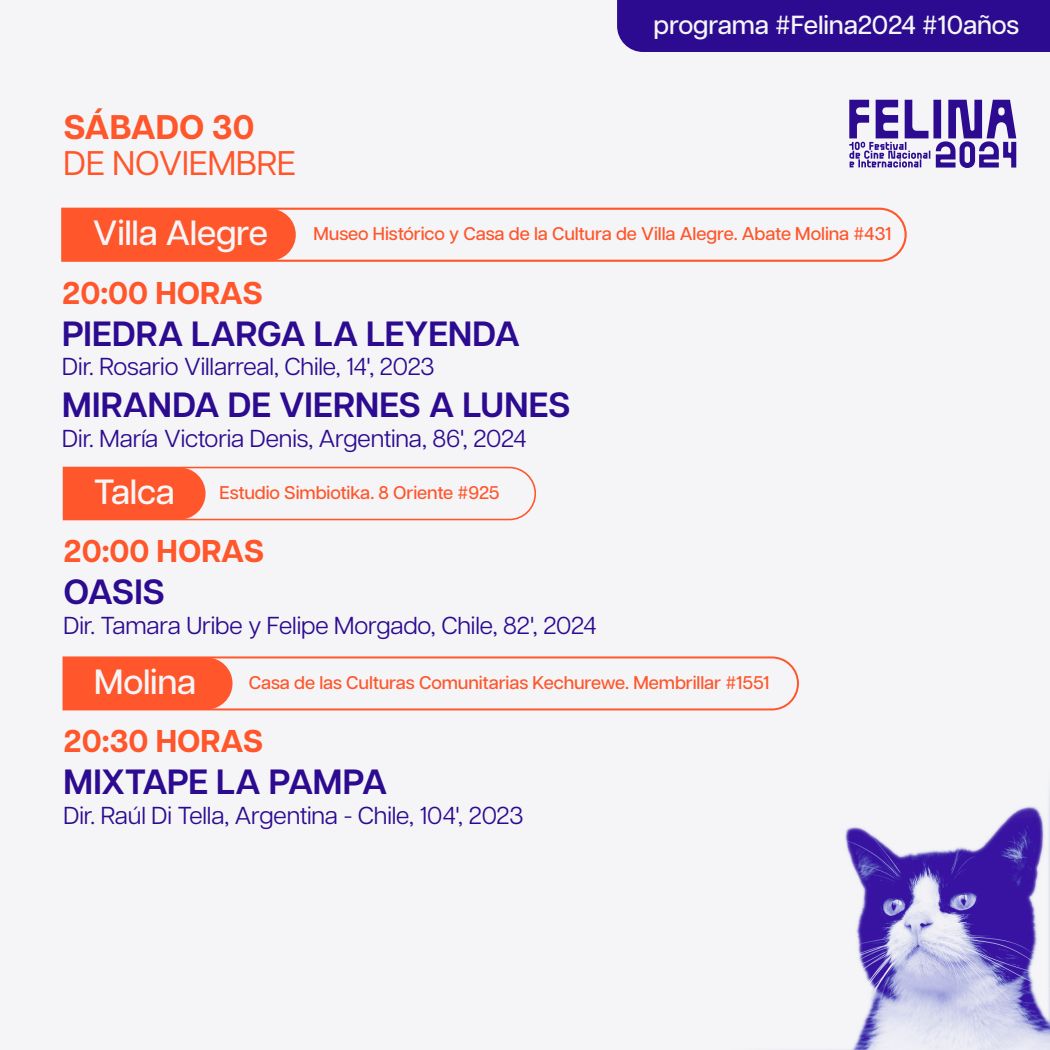
<style>
.page{position:relative;width:1050px;height:1050px;background:#f5f5f7}
.page>*{position:absolute;margin:0;border:0;box-sizing:border-box;transform-origin:0 0}
.t1{font:600 35px "Articulat CF";color:#2d0b91}
.t2{font:500 35px "Articulat CF";letter-spacing:-.01em;color:#f5f5f7}
.t3{font:34.12px "Articulat CF";color:#ff562b}
.t4{font:700 34.12px "Articulat CF";color:#ff562b}
.t5{font:700 31.5px "Articulat CF";color:#ff562b}
.t6{font:500 26.16px "Articulat CF";letter-spacing:-.01em;color:#f5f5f7}
.t7{font:24.5px "Articulat CF";letter-spacing:-.005em;color:#2d0b91}
.t8{font:500 18.38px "Articulat CF";letter-spacing:-.005em;color:#ff562b}
</style>
<div class="page">
<img style="left:845px;top:792px;width:205px;height:258px">
<div style="left:617px;top:0;width:433px;height:52px;background:#2d0b91"></div>
<svg style="left:849px;top:100px;width:167px;height:68px"></svg>
<svg style="left:61px;top:207px;width:846px;height:55px"></svg>
<div style="left:62px;top:209px;width:234px;height:52px;background:#ff562b"></div>
<svg style="left:62px;top:466px;width:475px;height:55px"></svg>
<svg style="left:62px;top:656px;width:737px;height:55px"></svg>
<h2 class="t4" style="left:64px;top:102px;width:192px">SÁBADO 30</h2>
<h2 class="t3" style="left:64px;top:138px;width:234px">DE NOVIEMBRE</h2>
<p class="t6" style="left:654px;top:5px;width:367px">programa #Felina2024 #10años</p>
<h1 class="t2" style="left:93px;top:207px;width:177px">Villa Alegre</h1>
<p class="t8" style="left:313px;top:220px;width:580px">Museo Histórico y Casa de la Cultura de Villa Alegre. Abate Molina #431</p>
<p class="t5" style="left:62px;top:269px;width:202px">20:00 HORAS</p>
<h1 class="t1" style="left:62px;top:308px;width:459px">PIEDRA LARGA LA LEYENDA</h1>
<p class="t7" style="left:62px;top:349px;width:374px">Dir. Rosario Villarreal, Chile, 14', 2023</p>
<h1 class="t1" style="left:62px;top:379px;width:510px">MIRANDA DE VIERNES A LUNES</h1>
<p class="t7" style="left:62px;top:420px;width:466px">Dir. María Victoria Denis, Argentina, 86', 2024</p>
<h1 class="t2" style="left:94px;top:466px;width:82px">Talca</h1>
<p class="t8" style="left:219px;top:479px;width:282px">Estudio Simbiotika. 8 Oriente #925</p>
<p class="t5" style="left:64px;top:528px;width:202px">20:00 HORAS</p>
<h1 class="t1" style="left:64px;top:567px;width:103px">OASIS</h1>
<p class="t7" style="left:64px;top:608px;width:535px">Dir. Tamara Uribe y Felipe Morgado, Chile, 82', 2024</p>
<h1 class="t2" style="left:94px;top:656px;width:104px">Molina</h1>
<p class="t8" style="left:249px;top:669px;width:523px">Casa de las Culturas Comunitarias Kechurewe. Membrillar #1551</p>
<p class="t5" style="left:64px;top:718px;width:201px">20:30 HORAS</p>
<h1 class="t1" style="left:64px;top:757px;width:325px">MIXTAPE LA PAMPA</h1>
<p class="t7" style="left:64px;top:798px;width:461px">Dir. Raúl Di Tella, Argentina - Chile, 104', 2023</p>
</div>
